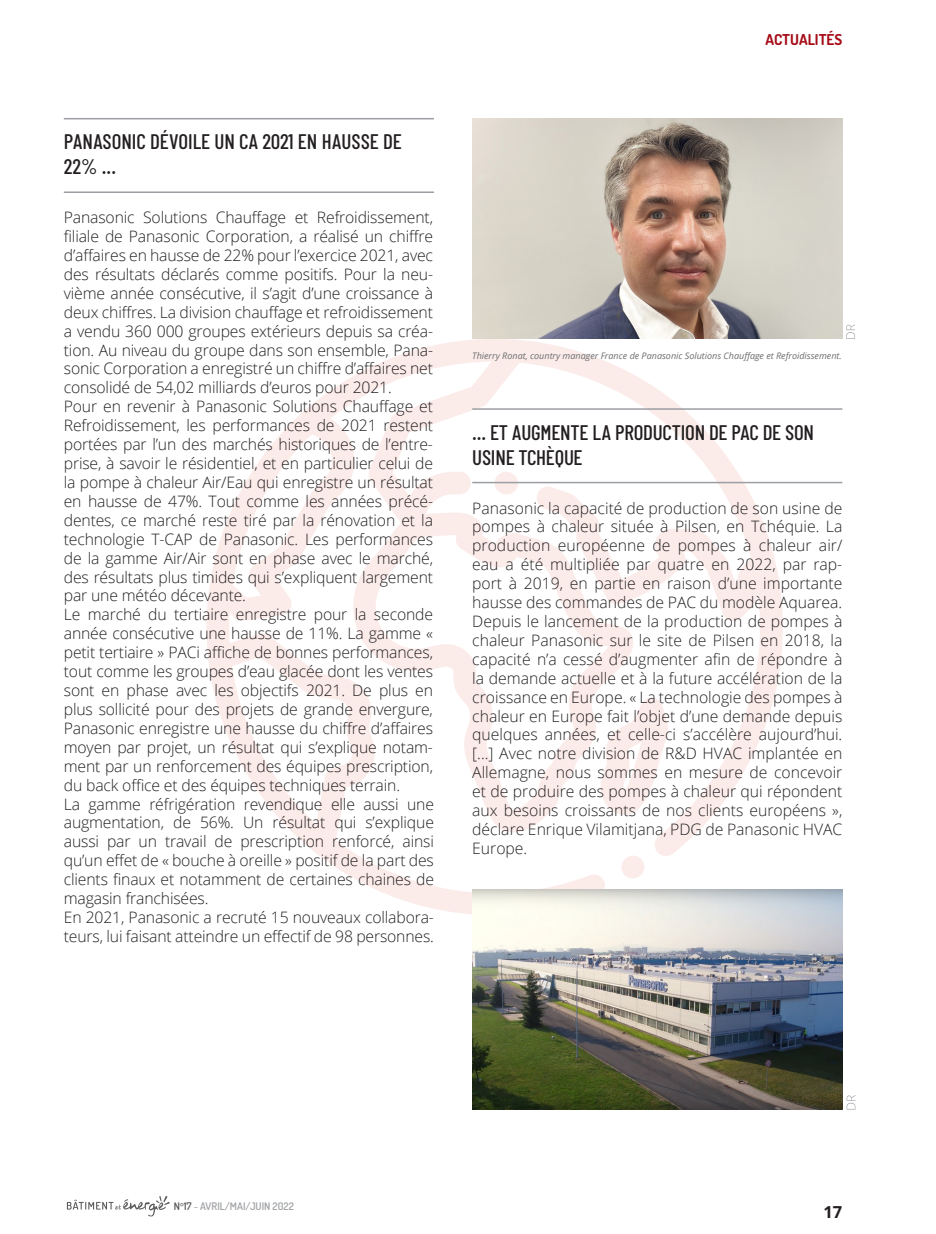
<style>
.page{position:relative;width:936px;height:1234px;background:#fff}
.page>*{position:absolute;margin:0;border:0;box-sizing:border-box;transform-origin:0 0}
.t1{font:500 21px/25.2px "Barlow Condensed";letter-spacing:-.01em;color:#231f20}
.t2{font:700 16.5px "Open Sans";color:#231f20}
.t3{font:300 15.75px/18.9px "Open Sans";letter-spacing:-.01em;color:#231f20}
.t4{font:700 15px "Dosis";color:#a50b17}
.t5{font:600 10.5px "Dosis";color:#a1a3a6}
.t6{font:italic 9px "Open Sans";color:#6c6d70}
.s1{color:#57585a}
.s2{font-size:9px;color:#57585a}
.s3{color:#b6b7bb}
</style>
<div class="page">
<svg style="left:67px;top:1196px;width:103px;height:20px"></svg>
<svg style="left:206px;top:339px;width:584px;height:575px"></svg>
<svg style="left:596px;top:697px;width:72px;height:117px"></svg>
<svg style="left:493px;top:470px;width:26px;height:24px"></svg>
<hr style="left:64px;top:118px;width:370px;height:1px;background:#9b9ea2">
<hr style="left:64px;top:191px;width:370px;height:2px;background:#9b9ea2">
<hr style="left:472px;top:408px;width:370px;height:1px;background:#9b9ea2">
<hr style="left:472px;top:481px;width:370px;height:2px;background:#9b9ea2">
<img style="left:472px;top:119px;width:370px;height:220px">
<svg style="left:846px;top:324px;width:9px;height:15px"></svg>
<img style="left:472px;top:889px;width:370px;height:220px">
<svg style="left:846px;top:1095px;width:9px;height:14px"></svg>
<h1 class="t1" style="left:64px;top:128px;width:339px">PANASONIC DÉVOILE UN CA 2021 EN HAUSSE DE<br>22% ...</h1>
<p class="t3" style="left:64px;top:207px;width:371px">Panasonic Solutions Chauffage et Refroidissement, filiale de Panasonic Corporation, a réalisé un chiffre d’affaires en hausse de 22% pour l’exercice 2021, avec des résultats déclarés comme positifs. Pour la neu&shy;vième année consécutive, il s’agit d’une croissance à deux chiffres. La division chauffage et refroidissement a vendu 360 000 groupes extérieurs depuis sa créa&shy;tion. Au niveau du groupe dans son ensemble, Pana&shy;sonic Corporation a enregistré un chiffre d’affaires net consolidé de 54,02 milliards d’euros pour 2021.<br>Pour en revenir à Panasonic Solutions Chauffage et Refroidissement, les performances de 2021 restent portées par l’un des marchés historiques de l’entre&shy;prise, à savoir le résidentiel, et en particulier celui de la pompe à chaleur Air/Eau qui enregistre un résultat en hausse de 47%. Tout comme les années précé&shy;dentes, ce marché reste tiré par la rénovation et la technologie T-CAP de Panasonic. Les performances de la gamme Air/Air sont en phase avec le marché, des résultats plus timides qui s’expliquent largement par une météo décevante.<br>Le marché du tertiaire enregistre pour la seconde année consécutive une hausse de 11%. La gamme « petit tertiaire » PACi affiche de bonnes performances, tout comme les groupes d’eau glacée dont les ventes sont en phase avec les objectifs 2021. De plus en plus sollicité pour des projets de grande envergure, Panasonic enregistre une hausse du chiffre d’affaires moyen par projet, un résultat qui s’explique notam&shy;ment par un renforcement des équipes prescription, du back office et des équipes techniques terrain.<br>La gamme réfrigération revendique elle aussi une augmentation, de 56%. Un résultat qui s’explique aussi par un travail de prescription renforcé, ainsi qu’un effet de « bouche à oreille » positif de la part des clients finaux et notamment de certaines chaines de magasin franchisées.<br>En 2021, Panasonic a recruté 15 nouveaux collabora&shy;teurs, lui faisant atteindre un effectif de 98 personnes.</p>
<p class="t4" style="left:765px;top:30px;width:78px">ACTUALITÉS</p>
<p class="t6" style="left:472px;top:349px;width:371px">Thierry Ronat, country manager France de Panasonic Solutions Chauffage et Refroidissement.</p>
<h1 class="t1" style="left:472px;top:419px;width:343px">... ET AUGMENTE LA PRODUCTION DE PAC DE SON<br>USINE TCHÈQUE</h1>
<p class="t3" style="left:472px;top:498px;width:371px;text-align:justify">Panasonic la capacité de production de son usine de pompes à chaleur située à Pilsen, en Tchéquie. La production européenne de pompes à chaleur air/ eau a été multipliée par quatre en 2022, par rap&shy;port à 2019, en partie en raison d’une importante hausse des commandes de PAC du modèle Aquarea.<br>Depuis le lancement de la production de pompes à chaleur Panasonic sur le site de Pilsen en 2018, la capacité n’a cessé d’augmenter afin de répondre à la demande actuelle et à la future accélération de la croissance en Europe. « La technologie des pompes à chaleur en Europe fait l’objet d’une demande depuis quelques années, et celle-ci s’accélère aujourd’hui. [...] Avec notre division de R&amp;D HVAC implantée en Allemagne, nous sommes en mesure de concevoir et de produire des pompes à chaleur qui répondent aux besoins croissants de nos clients européens », déclare Enrique Vilamitjana, PDG de Panasonic HVAC Europe.</p>
<p class="t5" style="left:174px;top:1199px;width:122px"><span class="s1">N</span><span class="s2">°</span><span class="s1">17</span> <span class="s3">-</span> AVRIL/MAI/JUIN 2022</p>
<p class="t2" style="left:823px;top:1199px;width:20px">17</p>
</div>
